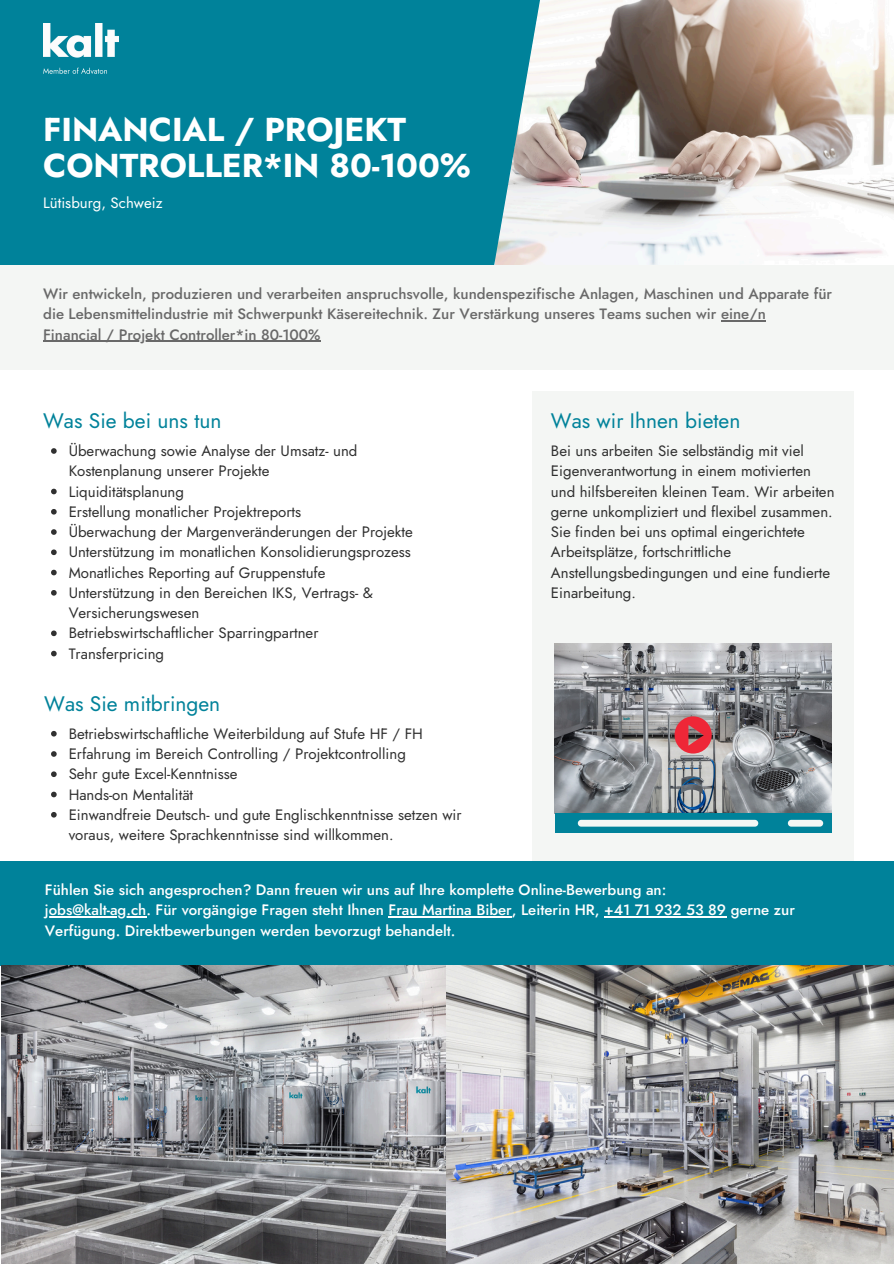
<style>
.page{position:relative;width:894px;height:1264px;background:#fff}
.page>*{position:absolute;margin:0;border:0;box-sizing:border-box;transform-origin:0 0}
.t1{font:700 33px/36px "Jost";color:#fff}
.t2{font:21px "Jost";color:#00829a}
.t3{font:15px/20.2px "Jost";color:#303030}
.t4{font:500 15px/20.2px "Jost";color:#696969}
.t5{font:500 15px/20.2px "Jost";color:#fff}
.t6{font:15px "Jost";color:#fff}
</style>
<div class="page">
<img style="left:542px;top:0;width:351px;height:265px">
<div style="left:0;top:0;width:542px;height:265px;background:#00829a"></div>
<img style="left:43px;top:24px;width:76px;height:49px">
<div style="left:0;top:265px;width:893px;height:104px;background:#f4f6f4"></div>
<div style="left:532px;top:391px;width:321px;height:470px;background:#f4f6f4"></div>
<div style="left:0;top:861px;width:893px;height:104px;background:#00829a"></div>
<img style="left:2px;top:965px;width:444px;height:298px">
<img style="left:446px;top:965px;width:447px;height:298px">
<img style="left:554px;top:644px;width:277px;height:169px">
<div style="left:554px;top:813px;width:277px;height:20px;background:#00829a"></div>
<svg style="left:577px;top:819px;width:246px;height:7px;background:#badade"></svg>
<svg style="left:674px;top:716px;width:37px;height:37px"></svg>
<hr style="left:720px;top:320px;width:45px;height:1px;background:#696969">
<hr style="left:43px;top:341px;width:277px;height:1px;background:#696969">
<svg style="left:51px;top:448px;width:6px;height:6px"></svg>
<svg style="left:51px;top:488px;width:6px;height:6px"></svg>
<svg style="left:51px;top:509px;width:6px;height:5px"></svg>
<svg style="left:51px;top:529px;width:6px;height:6px"></svg>
<svg style="left:51px;top:549px;width:6px;height:6px"></svg>
<svg style="left:51px;top:569px;width:6px;height:6px"></svg>
<svg style="left:51px;top:590px;width:6px;height:5px"></svg>
<svg style="left:51px;top:630px;width:6px;height:6px"></svg>
<svg style="left:51px;top:650px;width:6px;height:6px"></svg>
<svg style="left:51px;top:731px;width:6px;height:5px"></svg>
<svg style="left:51px;top:751px;width:6px;height:5px"></svg>
<svg style="left:51px;top:771px;width:6px;height:6px"></svg>
<svg style="left:51px;top:791px;width:6px;height:6px"></svg>
<svg style="left:51px;top:812px;width:6px;height:5px"></svg>
<hr style="left:45px;top:916px;width:101px;height:1px;background:#fff">
<hr style="left:388px;top:916px;width:123px;height:1px;background:#fff">
<hr style="left:604px;top:916px;width:122px;height:1px;background:#fff">
<h1 class="t1" style="left:43px;top:111px;width:428px">FINANCIAL / PROJEKT<br>CONTROLLER*IN 80-100%</h1>
<p class="t6" style="left:43px;top:192px;width:121px">Lütisburg, Schweiz</p>
<p class="t4" style="left:43px;top:284px;width:790px">Wir entwickeln, produzieren und verarbeiten anspruchsvolle, kundenspezifische Anlagen, Maschinen und Apparate für die Lebensmittelindustrie mit Schwerpunkt Käsereitechnik. Zur Verstärkung unseres Teams suchen wir eine/n</p>
<h3 class="t4" style="left:43px;top:324px;width:279px">Financial / Projekt Controller*in 80-100%</h3>
<h2 class="t2" style="left:43px;top:406px;width:180px">Was Sie bei uns tun</h2>
<p class="t2" style="left:551px;top:406px;width:191px">Was wir Ihnen bieten</p>
<p class="t3" style="left:69px;top:440px;width:290px">Überwachung sowie Analyse der Umsatz- und<br>Kostenplanung unserer Projekte</p>
<p class="t3" style="left:69px;top:481px;width:117px">Liquiditätsplanung</p>
<p class="t3" style="left:69px;top:501px;width:234px">Erstellung monatlicher Projektreports</p>
<p class="t3" style="left:69px;top:521px;width:345px">Überwachung der Margenveränderungen der Projekte</p>
<p class="t3" style="left:69px;top:542px;width:343px">Unterstützung im monatlichen Konsolidierungsprozess</p>
<p class="t3" style="left:69px;top:562px;width:258px">Monatliches Reporting auf Gruppenstufe</p>
<p class="t3" style="left:69px;top:582px;width:305px">Unterstützung in den Bereichen IKS, Vertrags- &amp;<br>Versicherungswesen</p>
<p class="t3" style="left:69px;top:623px;width:251px">Betriebswirtschaftlicher Sparringpartner</p>
<h2 class="t3" style="left:69px;top:643px;width:97px">Transferpricing</h2>
<p class="t2" style="left:44px;top:688px;width:177px">Was Sie mitbringen</p>
<p class="t3" style="left:69px;top:723px;width:356px">Betriebswirtschaftliche Weiterbildung auf Stufe HF / FH</p>
<p class="t3" style="left:69px;top:743px;width:338px">Erfahrung im Bereich Controlling / Projektcontrolling</p>
<p class="t3" style="left:69px;top:764px;width:170px">Sehr gute Excel-Kenntnisse</p>
<p class="t3" style="left:69px;top:784px;width:126px">Hands-on Mentalität</p>
<h2 class="t3" style="left:69px;top:804px;width:394px">Einwandfreie Deutsch- und gute Englischkenntnisse setzen wir voraus, weitere Sprachkenntnisse sind willkommen.</h2>
<p class="t3" style="left:551px;top:440px;width:285px">Bei uns arbeiten Sie selbständig mit viel Eigenverantwortung in einem motivierten und hilfsbereiten kleinen Team. Wir arbeiten gerne unkompliziert und flexibel zusammen.<br>Sie finden bei uns optimal eingerichtete Arbeitsplätze, fortschrittliche Anstellungsbedingungen und eine fundierte Einarbeitung.</p>
<p class="t5" style="left:45px;top:879px;width:622px">Fühlen Sie sich angesprochen? Dann freuen wir uns auf Ihre komplette Online-Bewerbung an:</p>
<h3 class="t5" style="left:45px;top:900px;width:751px">jobs@kalt-ag.ch. Für vorgängige Fragen steht Ihnen Frau Martina Biber, Leiterin HR, +41 71 932 53 89 gerne zur<br>Verfügung. Direktbewerbungen werden bevorzugt behandelt.</h3>
</div>
